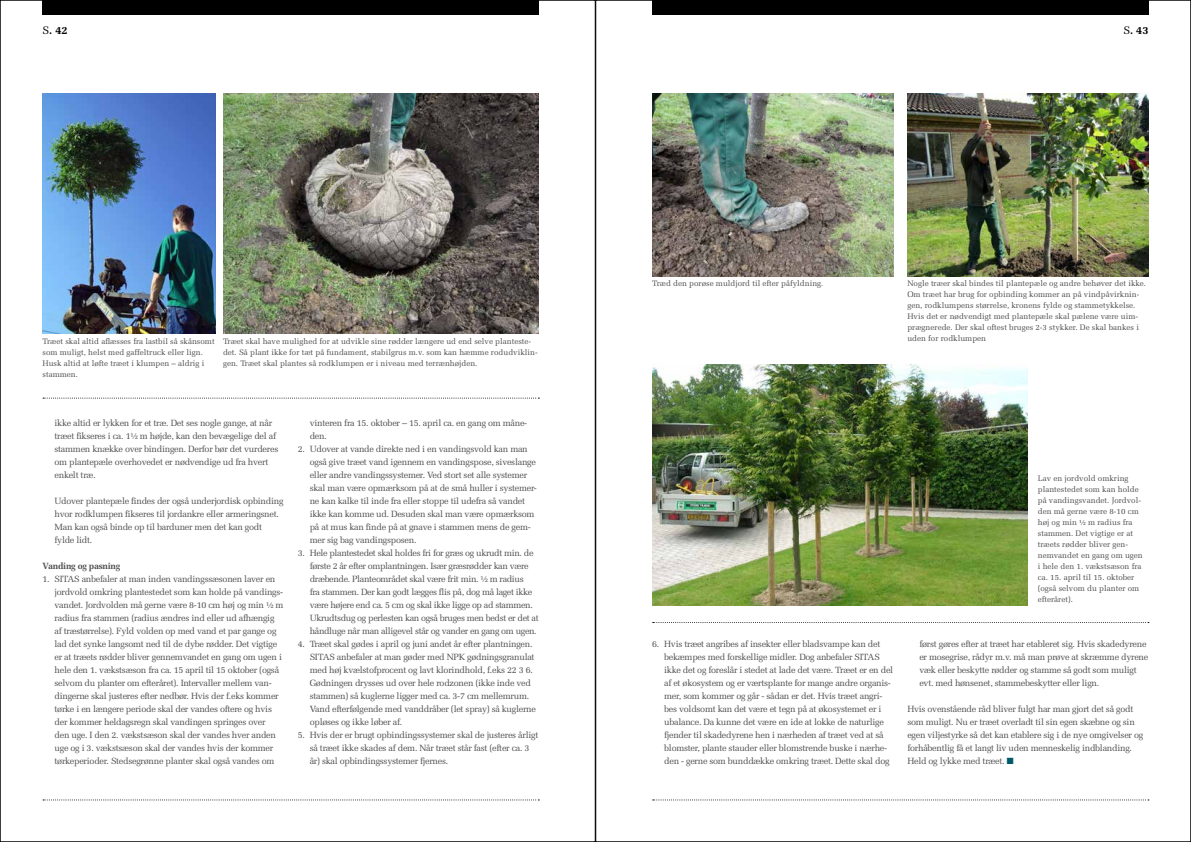
<style>
.page{position:relative;width:1191px;height:842px;background:#fff}
.page>*{position:absolute;margin:0;border:0;box-sizing:border-box;transform-origin:0 0}
.t1{font:700 11px "Melior";color:#000}
.t2{font:9px/13px "Melior";letter-spacing:-.03em;color:#4d4d4f}
.t3{font:700 9px "Melior";letter-spacing:-.03em;color:#4d4d4f}
.t4{font:8px/11px "Melior";color:#4d4d4f}
.s1{font-weight:400}
.s2{color:#005a69}
</style>
<div class="page">
<div style="left:43px;top:0;width:496px;height:14px;background:#000"></div>
<svg style="left:43px;top:799px;width:496px;height:1px"></svg>
<svg style="left:43px;top:398px;width:496px;height:1px"></svg>
<div style="left:652px;top:0;width:496px;height:14px;background:#000"></div>
<svg style="left:652px;top:799px;width:497px;height:1px"></svg>
<svg style="left:652px;top:622px;width:497px;height:1px"></svg>
<img style="left:223px;top:94px;width:316px;height:240px">
<img style="left:43px;top:94px;width:172px;height:240px">
<img style="left:652px;top:94px;width:241px;height:183px">
<img style="left:652px;top:365px;width:376px;height:240px">
<img style="left:907px;top:94px;width:241px;height:183px">
<p class="t1" style="left:43px;top:23px;width:27px"><span class="s1">S</span>. 42</p>
<p class="t1" style="left:1123px;top:23px;width:27px"><span class="s1">S</span>. 43</p>
<p class="t4" style="left:43px;top:336px;width:174px">Træet skal altid aflæsses fra lastbil så skånsomt som muligt, helst med gaffeltruck eller lign.<br>Husk altid at løfte træet i klumpen – aldrig i stammen.</p>
<p class="t4" style="left:223px;top:336px;width:316px">Træet skal have mulighed for at udvikle sine rødder længere ud end selve planteste&shy;det. Så plant ikke for tæt på fundament, stabilgrus m.v. som kan hæmme rodudviklin&shy;gen. Træet skal plantes så rodklumpen er i niveau med terrænhøjden.</p>
<p class="t2" style="left:55px;top:416px;width:225px">ikke altid er lykken for et træ. Det ses nogle gange, at når træet fikseres i ca. 1½ m højde, kan den bevægelige del af stammen knække over bindingen. Derfor bør det vurderes om plantepæle overhovedet er nødvendige ud fra hvert enkelt træ.</p>
<p class="t2" style="left:55px;top:494px;width:230px">Udover plantepæle findes der også underjordisk opbinding hvor rodklumpen fikseres til jordankre eller armeringsnet.<br>Man kan også binde op til barduner men det kan godt fylde lidt.</p>
<p class="t3" style="left:43px;top:560px;width:79px">Vanding og pasning</p>
<p class="t2" style="left:55px;top:572px;width:230px;text-indent:-12px">1. SITAS anbefaler at man inden vandingssæsonen laver en jordvold omkring plantestedet som kan holde på vandings&shy;vandet. Jordvolden må gerne være 8-10 cm høj og min ½ m radius fra stammen (radius ændres ind eller ud afhængig af træstørrelse). Fyld volden op med vand et par gange og lad det synke langsomt ned til de dybe rødder. Det vigtige er at træets rødder bliver gennemvandet en gang om ugen i hele den 1. vækstsæson fra ca. 15 april til 15 oktober (også selvom du planter om efteråret). Intervaller mellem van&shy;dingerne skal justeres efter nedbør. Hvis der f.eks kommer tørke i en længere periode skal der vandes oftere og hvis der kommer heldagsregn skal vandingen springes over<br>den uge. I den 2. vækstsæson skal der vandes hver anden uge og i 3. vækstsæson skal der vandes hvis der kommer tørkeperioder. Stedsegrønne planter skal også vandes om</p>
<p class="t2" style="left:310px;top:416px;width:219px">vinteren fra 15. oktober – 15. april ca. en gang om måne&shy;den.</p>
<p class="t2" style="left:310px;top:442px;width:229px;text-indent:-12px">2. Udover at vande direkte ned i en vandingsvold kan man også give træet vand igennem en vandingspose, siveslange eller andre vandingssystemer. Ved stort set alle systemer skal man være opmærksom på at de små huller i systemer&shy;ne kan kalke til inde fra eller stoppe til udefra så vandet ikke kan komme ud. Desuden skal man være opmærksom på at mus kan finde på at gnave i stammen mens de gem&shy;mer sig bag vandingsposen.</p>
<p class="t2" style="left:310px;top:546px;width:230px;text-indent:-12px">3. Hele plantestedet skal holdes fri for græs og ukrudt min. de første 2 år efter omplantningen. Især græsrødder kan være dræbende. Planteområdet skal være frit min. ½ m radius<br>fra stammen. Der kan godt lægges flis på, dog må laget ikke være højere end ca. 5 cm og skal ikke ligge op ad stammen.<br>Ukrudtsdug og perlesten kan også bruges men bedst er det at håndluge når man alligevel står og vander en gang om ugen.</p>
<p class="t2" style="left:310px;top:637px;width:228px;text-indent:-12px">4. Træet skal gødes i april og juni andet år efter plantningen.<br>SITAS anbefaler at man gøder med NPK gødningsgranulat med høj kvælstofprocent og lavt klorindhold, f.eks 22 3 6.<br>Gødningen drysses ud over hele rodzonen (ikke inde ved stammen) så kuglerne ligger med ca. 3-7 cm mellemrum.<br>Vand efterfølgende med vanddråber (let spray) så kuglerne opløses og ikke løber af.</p>
<p class="t2" style="left:310px;top:728px;width:230px;text-indent:-12px">5. Hvis der er brugt opbindingssystemer skal de justeres årligt så træet ikke skades af dem. Når træet står fast (efter ca. 3 år) skal opbindingssystemer fjernes.</p>
<p class="t4" style="left:652px;top:278px;width:173px">Træd den porøse muldjord til efter påfyldning.</p>
<p class="t4" style="left:907px;top:278px;width:240px">Nogle træer skal bindes til plantepæle og andre behøver det ikke.<br>Om træet har brug for opbinding kommer an på vindpåvirknin&shy;gen, rodklumpens størrelse, kronens fylde og stammetykkelse.<br>Hvis det er nødvendigt med plantepæle skal pælene være uim&shy;prægnerede. Der skal oftest bruges 2-3 stykker. De skal bankes i uden for rodklumpen</p>
<p class="t4" style="left:1037px;top:473px;width:106px">Lav en jordvold omkring plantestedet som kan holde på vandingsvandet. Jordvol&shy;den må gerne være 8-10 cm høj og min ½ m radius fra stammen. Det vigtige er at træets rødder bliver gen&shy;nemvandet en gang om ugen i hele den 1. vækstsæson fra ca. 15. april til 15. oktober (også selvom du planter om efteråret).</p>
<p class="t2" style="left:664px;top:637px;width:230px;text-indent:-12px">6. Hvis træet angribes af insekter eller bladsvampe kan det bekæmpes med forskellige midler. Dog anbefaler SITAS ikke det og foreslår i stedet at lade det være. Træet er en del af et økosystem og er værtsplante for mange andre organis&shy;mer, som kommer og går - sådan er det. Hvis træet angri&shy;bes voldsomt kan det være et tegn på at økosystemet er i ubalance. Da kunne det være en ide at lokke de naturlige fjender til skadedyrene hen i nærheden af træet ved at så blomster, plante stauder eller blomstrende buske i nærhe&shy;den - gerne som bunddække omkring træet. Dette skal dog</p>
<p class="t2" style="left:919px;top:637px;width:230px">først gøres efter at træet har etableret sig. Hvis skadedyrene er mosegrise, rådyr m.v. må man prøve at skræmme dyrene væk eller beskytte rødder og stamme så godt som muligt evt. med hønsenet, stammebeskytter eller lign.</p>
<p class="t2" style="left:907px;top:702px;width:237px">Hvis ovenstående råd bliver fulgt har man gjort det så godt som muligt. Nu er træet overladt til sin egen skæbne og sin egen viljestyrke så det kan etablere sig i de nye omgivelser og forhåbentlig få et langt liv uden menneskelig indblanding.<br>Held og lykke med træet. <span class="s2">■</span></p>
</div>
